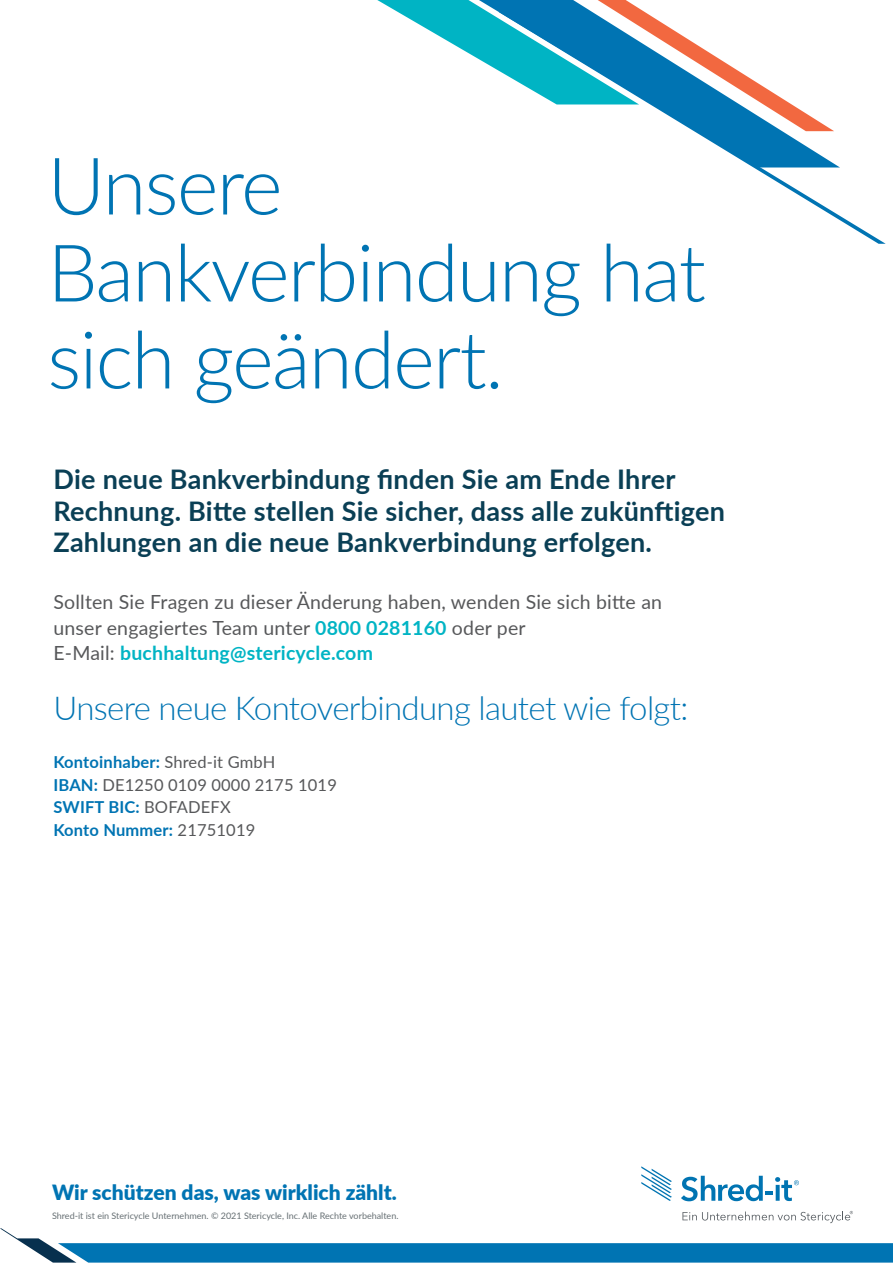
<style>
.page{position:relative;width:893px;height:1263px;background:#fff}
.page>*{position:absolute;margin:0;border:0;box-sizing:border-box;transform-origin:0 0}
.t1{font:300 79.5px/87px "Lato";letter-spacing:-.02em;color:#0074b3}
.t2{font:300 33px "Lato";letter-spacing:-.02em;color:#0074b3}
.t3{font:700 27px/31.5px "Lato";letter-spacing:.01em;color:#0a3f55}
.t4{font:900 21px "Lato";color:#0074b3}
.t5{font:19.5px/25.5px "Lato";letter-spacing:.01em;color:#57585a}
.t6{font:16.5px/22.5px "Lato";letter-spacing:.01em;color:#57585a}
.t7{font:9px "Lato";color:#677074}
.s1{font-weight:700;color:#00b4c4}
.s2{font-weight:700;color:#0074b3}
</style>
<div class="page">
<svg style="left:641px;top:1166px;width:31px;height:35px"></svg>
<svg style="left:681px;top:1176px;width:118px;height:25px"></svg>
<svg style="left:0;top:1211px;width:893px;height:51px"></svg>
<svg style="left:753px;top:167px;width:133px;height:77px"></svg>
<svg style="left:694px;top:131px;width:145px;height:36px;fill:#0074b3"></svg>
<svg style="left:377px;top:0;width:457px;height:131px"></svg>
<h1 class="t1" style="left:47px;top:140px;width:660px">Unsere<br>Bankverbindung hat sich geändert.</h1>
<h3 class="t3" style="left:53px;top:462px;width:673px">Die neue Bankverbindung finden Sie am Ende Ihrer<br>Rechnung. Bitte stellen Sie sicher, dass alle zukünftigen<br>Zahlungen an die neue Bankverbindung erfolgen.</h3>
<p class="t5" style="left:53px;top:588px;width:610px">Sollten Sie Fragen zu dieser Änderung haben, wenden Sie sich bitte an unser engagiertes Team unter <span class="s1">0800 0281160</span> oder per<br>E-Mail: <span class="s1">buchhaltung@stericycle.com</span></p>
<h2 class="t2" style="left:53px;top:685px;width:636px">Unsere neue Kontoverbindung lautet wie folgt:</h2>
<p class="t6" style="left:53px;top:750px;width:285px"><span class="s2">Kontoinhaber:</span> Shred-it GmbH<br><span class="s2">IBAN:</span> DE1250 0109 0000 2175 1019<br><span class="s2">SWIFT BIC:</span> BOFADEFX<br><span class="s2">Konto Nummer:</span> 21751019</p>
<p class="t4" style="left:52px;top:1177px;width:346px">Wir schützen das, was wirklich zählt.</p>
<p class="t7" style="left:52px;top:1209px;width:348px">Shred-it ist ein Stericycle Unternehmen. © 2021 Stericycle, Inc. Alle Rechte vorbehalten.</p>
</div>
